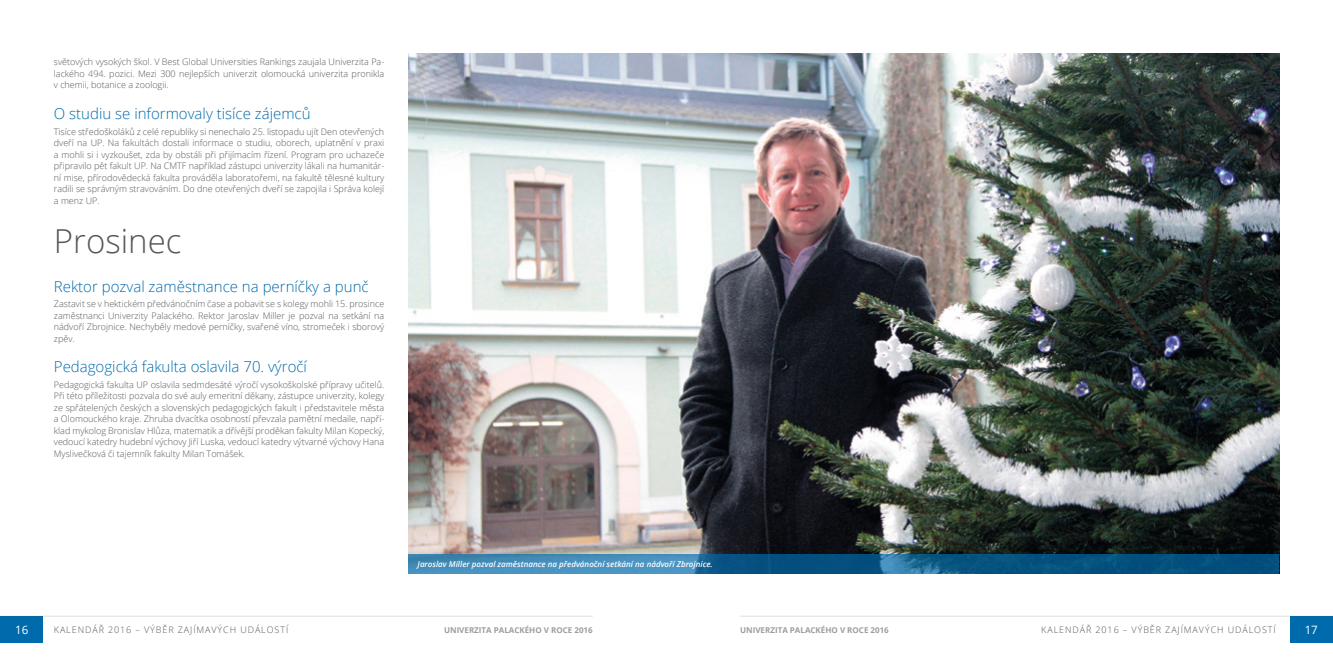
<style>
.page{position:relative;width:1333px;height:667px;background:#fff}
.page>*{position:absolute;margin:0;border:0;box-sizing:border-box;transform-origin:0 0}
.t1{font:300 33px "Open Sans";color:#575756}
.t2{font:300 15px "Open Sans";color:#006bac}
.t3{font:11.5px "Open Sans";color:#fff}
.t4{font:300 9px/11.5px "Open Sans";color:#575756;text-align:justify}
.t5{font:300 9px "Open Sans";letter-spacing:.1em;color:#575756}
.t6{font:italic 600 8px "Open Sans";color:#fff}
.t7{font:700 8px "Open Sans";color:#9d9d9d}
</style>
<div class="page">
<div style="left:0;top:615px;width:43px;height:26px;background:#006bac"></div>
<div style="left:1289px;top:615px;width:43px;height:26px;background:#006bac"></div>
<hr style="left:0;top:615px;width:592px;height:1px;background:#575756">
<hr style="left:740px;top:615px;width:592px;height:1px;background:#575756">
<img style="left:408px;top:54px;width:870px;height:499px">
<svg style="left:408px;top:553px;width:870px;height:20px;background:#1f6691"></svg>
<p class="t4" style="left:54px;top:56px;width:332px">světových vysokých škol. V Best Global Universities Rankings zaujala Univerzita Pa&shy;lackého 494. pozici. Mezi 300 nejlepších univerzit olomoucká univerzita pronikla v chemii, botanice a zoologii.</p>
<h2 class="t2" style="left:54px;top:103px;width:258px">O studiu se informovaly tisíce zájemců</h2>
<p class="t4" style="left:54px;top:125px;width:332px">Tisíce středoškoláků z celé republiky si nenechalo 25. listopadu ujít Den otevřených dveří na UP. Na fakultách dostali informace o studiu, oborech, uplatnění v praxi a mohli si i vyzkoušet, zda by obstáli při přijímacím řízení. Program pro uchazeče připravilo pět fakult UP. Na CMTF například zástupci univerzity lákali na humanitár&shy;ní mise, přírodovědecká fakulta prováděla laboratořemi, na fakultě tělesné kultury radili se správným stravováním. Do dne otevřených dveří se zapojila i Správa kolejí a menz UP.</p>
<h1 class="t1" style="left:54px;top:218px;width:129px">Prosinec</h1>
<h2 class="t2" style="left:54px;top:276px;width:316px">Rektor pozval zaměstnance na perníčky a punč</h2>
<p class="t4" style="left:54px;top:298px;width:332px">Zastavit se v hektickém předvánočním čase a pobavit se s kolegy mohli 15. prosince zaměstnanci Univerzity Palackého. Rektor Jaroslav Miller je pozval na setkání na nádvoří Zbrojnice. Nechyběly medové perníčky, svařené víno, stromeček i sborový zpěv.</p>
<h2 class="t2" style="left:54px;top:356px;width:254px">Pedagogická fakulta oslavila 70. výročí</h2>
<p class="t4" style="left:54px;top:378px;width:332px">Pedagogická fakulta UP oslavila sedmdesáté výročí vysokoškolské přípravy učitelů.<br>Při této příležitosti pozvala do své auly emeritní děkany, zástupce univerzity, kolegy ze spřátelených českých a slovenských pedagogických fakult i představitele města a Olomouckého kraje. Zhruba dvacítka osobností převzala pamětní medaile, napří&shy;klad mykolog Bronislav Hlůza, matematik a dřívější proděkan fakulty Milan Kopecký, vedoucí katedry hudební výchovy Jiří Luska, vedoucí katedry výtvarné výchovy Hana Myslivečková či tajemník fakulty Milan Tomášek.</p>
<p class="t6" style="left:417px;top:558px;width:297px">Jaroslav Miller pozval zaměstnance na předvánoční setkání na nádvoří Zbrojnice.</p>
<p class="t5" style="left:54px;top:622px;width:236px">KALENDÁŘ 2016 – VÝBĚR ZAJÍMAVÝCH UDÁLOSTÍ</p>
<p class="t7" style="left:444px;top:623px;width:150px">UNIVERZITA PALACKÉHO V ROCE 2016</p>
<p class="t7" style="left:740px;top:623px;width:150px">UNIVERZITA PALACKÉHO V ROCE 2016</p>
<p class="t5" style="left:1041px;top:622px;width:236px">KALENDÁŘ 2016 – VÝBĚR ZAJÍMAVÝCH UDÁLOSTÍ</p>
<p class="t3" style="left:15px;top:621px;width:15px">16</p>
<p class="t3" style="left:1304px;top:621px;width:15px">17</p>
</div>
